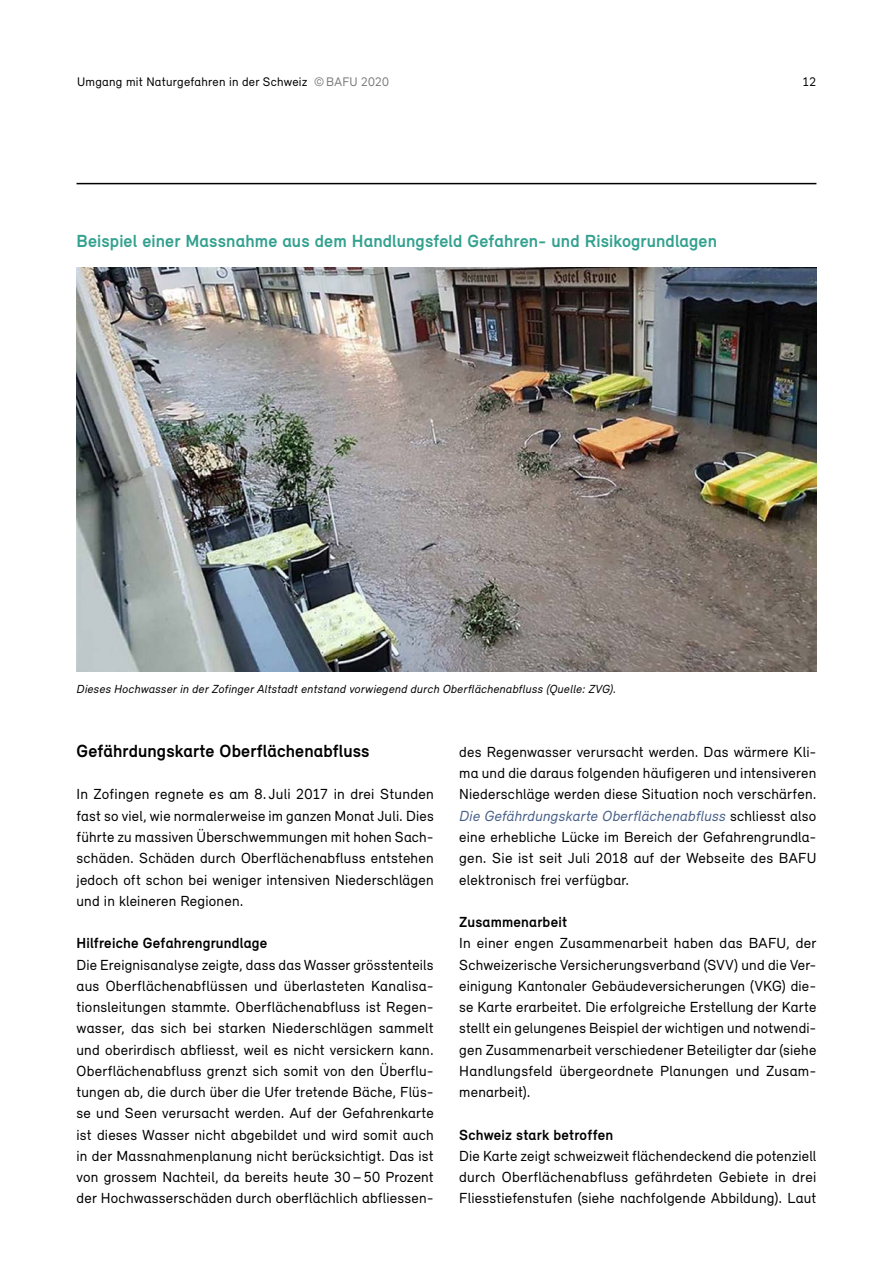
<style>
.page{position:relative;width:893px;height:1263px;background:#fff}
.page>*{position:absolute;margin:0;border:0;box-sizing:border-box;transform-origin:0 0}
._07_Inhalt_07_Titel{font:700 18px "Relevant";letter-spacing:.005em;color:#33a18f}
._07_Inhalt_07_Titel-2{font:700 18px "Relevant";letter-spacing:.005em;color:#000}
._07_Inhalt_07_Grundtext{font:15px/21.3px "Relevant";letter-spacing:.015em;color:#000;text-align:justify}
._07_Inhalt_07_Untertitel{font:700 15px "Relevant";letter-spacing:.015em;color:#000}
.t1{font:12.75px "Relevant";letter-spacing:.02em;color:#000}
._08_Legende_08_Legende_Text{font:italic 12px "Relevant";letter-spacing:.02em;color:#000}
.s1{color:#7c7c7c}
.s2{font-style:italic;color:#486089}
</style>
<div class="page">
<hr style="left:77px;top:183px;width:739px;height:1px;background:#000">
<img style="left:77px;top:268px;width:739px;height:404px">
<p class="t1" style="left:77px;top:74px;width:313px">Umgang mit Naturgefahren in der Schweiz <span class="s1">©BAFU 2020</span></p>
<p class="t1" style="left:803px;top:74px;width:15px">12</p>
<h2 class="_07_Inhalt_07_Titel" style="left:77px;top:230px;width:642px">Beispiel einer Massnahme aus dem Handlungsfeld Gefahren- und Risikogrundlagen</h2>
<p class="_08_Legende_08_Legende_Text" style="left:77px;top:682px;width:541px">Dieses Hochwasser in der Zofinger Altstadt entstand vorwiegend durch Oberflächenabfluss (Quelle: ZVG).</p>
<h2 class="_07_Inhalt_07_Titel-2" style="left:77px;top:740px;width:295px">Gefährdungskarte Oberflächenabfluss</h2>
<p class="_07_Inhalt_07_Grundtext" style="left:77px;top:783px;width:359px">In Zofingen regnete es am 8. Juli 2017 in drei Stunden fast so viel, wie normalerweise im ganzen Monat Juli. Dies führte zu massiven Überschwemmungen mit hohen Sach&shy;schäden. Schäden durch Oberflächenabfluss entstehen jedoch oft schon bei weniger intensiven Niederschlägen und in kleineren Regionen.</p>
<h3 class="_07_Inhalt_07_Untertitel" style="left:77px;top:934px;width:192px">Hilfreiche Gefahrengrundlage</h3>
<p class="_07_Inhalt_07_Grundtext" style="left:77px;top:953px;width:359px">Die Ereignisanalyse zeigte, dass das Wasser grösstenteils aus Oberflächenabflüssen und überlasteten Kanalisa&shy;tionsleitungen stammte. Oberflächenabfluss ist Regen&shy;wasser, das sich bei starken Niederschlägen sammelt und oberirdisch abfliesst, weil es nicht versickern kann.<br>Oberflächenabfluss grenzt sich somit von den Überflu&shy;tungen ab, die durch über die Ufer tretende Bäche, Flüs&shy;se und Seen verursacht werden. Auf der Gefahrenkarte ist dieses Wasser nicht abgebildet und wird somit auch in der Massnahmenplanung nicht berücksichtigt. Das ist von grossem Nachteil, da bereits heute 30–50 Prozent der Hochwasserschäden durch oberflächlich abfliessen-</p>
<p class="_07_Inhalt_07_Grundtext" style="left:459px;top:741px;width:359px">des Regenwasser verursacht werden. Das wärmere Kli&shy;ma und die daraus folgenden häufigeren und intensiveren Niederschläge werden diese Situation noch verschärfen.<br><span class="s2">Die Gefährdungskarte Oberflächenabfluss</span> schliesst also eine erhebliche Lücke im Bereich der Gefahrengrundla&shy;gen. Sie ist seit Juli 2018 auf der Webseite des BAFU elektronisch frei verfügbar.</p>
<h3 class="_07_Inhalt_07_Untertitel" style="left:459px;top:913px;width:109px">Zusammenarbeit</h3>
<p class="_07_Inhalt_07_Grundtext" style="left:459px;top:932px;width:359px">In einer engen Zusammenarbeit haben das BAFU, der Schweizerische Versicherungsverband (SVV) und die Ver&shy;einigung Kantonaler Gebäudeversicherungen (VKG) die&shy;se Karte erarbeitet. Die erfolgreiche Erstellung der Karte stellt ein gelungenes Beispiel der wichtigen und notwendi&shy;gen Zusammenarbeit verschiedener Beteiligter dar (siehe Handlungsfeld übergeordnete Planungen und Zusam&shy;menarbeit).</p>
<h3 class="_07_Inhalt_07_Untertitel" style="left:459px;top:1125px;width:156px">Schweiz stark betroffen</h3>
<p class="_07_Inhalt_07_Grundtext" style="left:459px;top:1145px;width:359px">Die Karte zeigt schweizweit flächendeckend die potenziell durch Oberflächenabfluss gefährdeten Gebiete in drei Fliesstiefenstufen (siehe nachfolgende Abbildung). Laut</p>
</div>
